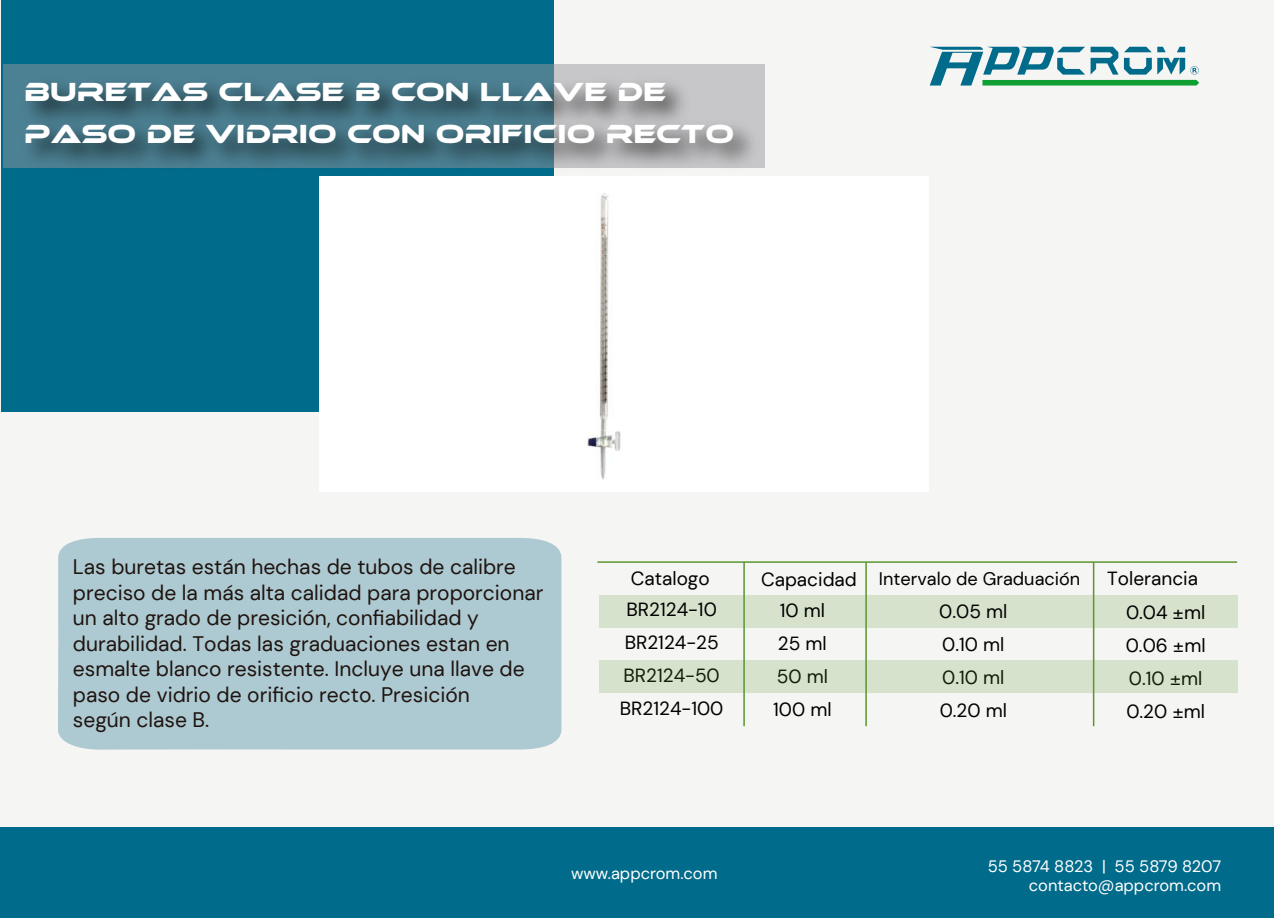
<style>
.page{position:relative;width:1274px;height:918px;background:#fff}
.page>*{position:absolute;margin:0;border:0;box-sizing:border-box;transform-origin:0 0}
.t1{font:27px/42px "Ethnocentric Rg";color:#fff}
.t2{font:21px/25.5px "DM Sans";color:#1f140f}
.t3{font:19.05px/33px "DM Sans";color:#000;text-align:center}
.t4{font:18.15px "DM Sans";color:#000}
.t5{font:16.5px/19.8px "DM Sans";color:#fff;text-align:right}
.s1{font-size:19.05px}
</style>
<div class="page">
<div style="left:0;top:0;width:1273px;height:893px;background:#f5f5f3"></div>
<div style="left:1px;top:1px;width:552px;height:411px;background:#006b8a"></div>
<div style="left:0;top:828px;width:1273px;height:90px;background:#006b8a"></div>
<svg style="left:929px;top:47px;width:269px;height:39px"></svg>
<div style="left:319px;top:176px;width:608px;height:315px;background:#fff"></div>
<div style="left:4px;top:65px;width:760px;height:103px;background:#4c8193"></div>
<div style="left:58px;top:538px;width:503px;height:212px;background:#adc9d2"></div>
<img style="left:29px;top:66px;width:736px;height:110px">
<div style="left:599px;top:595px;width:637px;height:32px;background:#d6e2cc"></div>
<hr style="left:597px;top:561px;width:639px;height:2px;background:#5b972e">
<hr style="left:743px;top:562px;width:1px;height:164px;background:#5b972e">
<hr style="left:865px;top:562px;width:1px;height:164px;background:#5b972e">
<hr style="left:1092px;top:562px;width:2px;height:164px;background:#5b972e">
<div style="left:599px;top:660px;width:637px;height:33px;background:#d6e2cc"></div>
<img style="left:587px;top:193px;width:34px;height:287px">
<p class="t1" style="left:24px;top:71px;width:711px">BURETAS CLASE B CON LLAVE DE<br>PASO DE VIDRIO CON ORIFICIO RECTO</p>
<p class="t2" style="left:73px;top:554px;width:472px">Las buretas están hechas de tubos de calibre preciso de la más alta calidad para proporcionar un alto grado de presición, confiabilidad y durabilidad. Todas las graduaciones estan en esmalte blanco resistente. Incluye una llave de paso de vidrio de orificio recto. Presición<br>según clase B.</p>
<p class="t3" style="left:630px;top:561px;width:80px">Catalogo</p>
<p class="t4" style="left:760px;top:568px;width:320px"><span class="s1">Capacidad</span> Intervalo de Graduación</p>
<p class="t3" style="left:1106px;top:562px;width:92px">Tolerancia</p>
<p class="t3" style="left:773px;top:594px;width:60px">10 ml<br>25 ml<br>50 ml<br>100 ml</p>
<p class="t3" style="left:939px;top:595px;width:69px;text-align:left">0.05 ml<br>0.10 ml<br>0.10 ml<br>0.20 ml</p>
<p class="t3" style="left:1125px;top:596px;width:81px;text-align:left">0.04 ±ml<br>0.06 ±ml<br>0.10 ±ml<br>0.20 ±ml</p>
<p class="t3" style="left:619px;top:593px;width:105px">BR2124-10<br>BR2124-25<br>BR2124-50<br>BR2124-100</p>
<p class="t5" style="left:571px;top:863px;width:148px">www.appcrom.com</p>
<p class="t5" style="left:1029px;top:854px;width:194px">contacto@appcrom.com</p>
<p class="t5" style="left:987px;top:856px;width:235px">55 5874 8823 | 55 5879 8207 contacto@appcrom.com</p>
</div>
